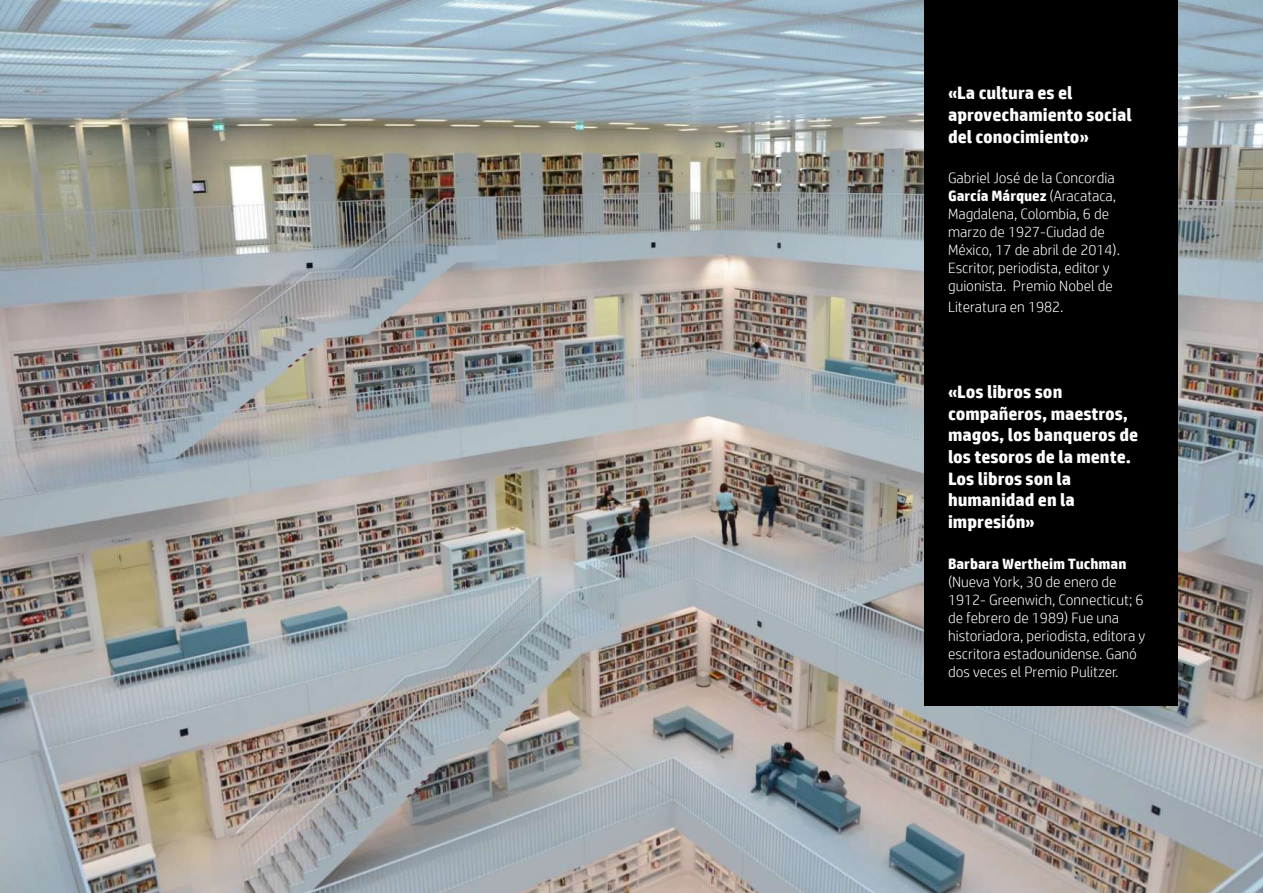
<style>
.page{position:relative;width:1263px;height:893px;background:#fff}
.page>*{position:absolute;margin:0;border:0;box-sizing:border-box;transform-origin:0 0}
.t1{font:700 18px/21.6px "HP Simplified";color:#fff}
.t2{font:300 15px/18px "HP Simplified";color:#fff}
.t3{font:700 15px "HP Simplified";color:#fff}
.s1{font-weight:700}
</style>
<div class="page">
<img style="left:0;top:0;width:1263px;height:893px">
<div style="left:924px;top:0;width:254px;height:706px;background:#000"></div>
<p class="t1" style="left:948px;top:82px;width:185px">«La cultura es el aprovechamiento social del conocimiento»</p>
<p class="t2" style="left:948px;top:169px;width:174px">Gabriel José de la Concordia<br><span class="s1">García Márquez</span> (Aracataca,<br>Magdalena, Colombia, 6 de marzo de 1927-Ciudad de<br>México, 17 de abril de 2014).<br>Escritor, periodista, editor y guionista. Premio Nobel de</p>
<p class="t2" style="left:948px;top:297px;width:117px">Literatura en 1982.</p>
<p class="t1" style="left:948px;top:381px;width:192px">«Los libros son compañeros, maestros, magos, los banqueros de los tesoros de la mente.<br>Los libros son la humanidad en la impresión»</p>
<p class="t3" style="left:948px;top:554px;width:180px">Barbara Wertheim Tuchman</p>
<p class="t2" style="left:948px;top:572px;width:199px">(Nueva York, 30 de enero de<br>1912- Greenwich, Connecticut; 6 de febrero de 1989) Fue una historiadora, periodista, editora y escritora estadounidense. Ganó dos veces el Premio Pulitzer.</p>
</div>
